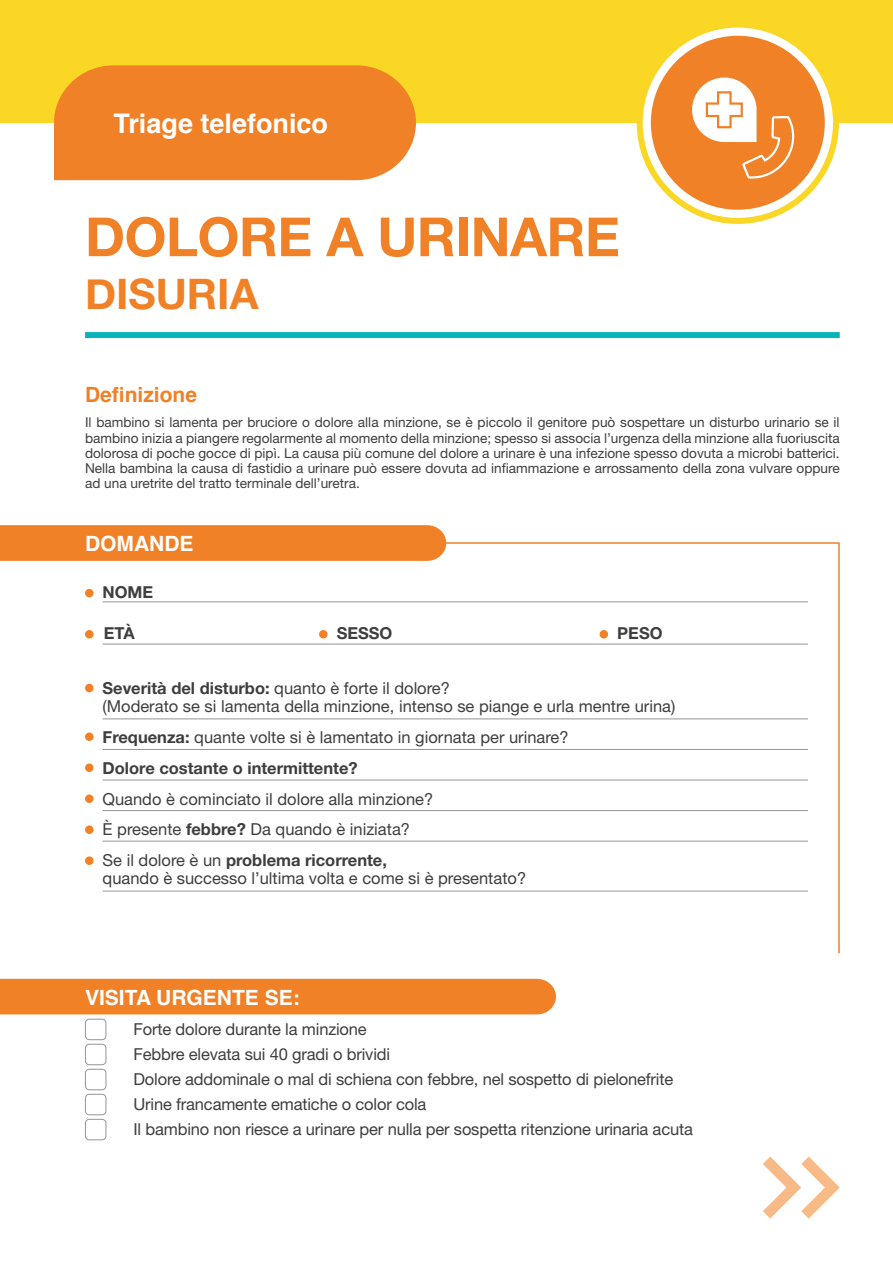
<style>
.page{position:relative;width:893px;height:1263px;background:#fff}
.page>*{position:absolute;margin:0;border:0;box-sizing:border-box;transform-origin:0 0}
.t1{font:700 54px "Helvetica Neue";letter-spacing:-.01em;color:#f18127}
.t2{font:700 42px "Helvetica Neue";color:#f18127}
.t3{font:700 27px "Helvetica";color:#fff}
.t4{font:700 21px "Helvetica";color:#fff}
.t5{font:700 21px "Helvetica";color:#f18127}
.t6{font:16.5px/18px "Helvetica Neue LT Pro";letter-spacing:-.01em;color:#3e3e3f}
.t7{font:700 16.5px "Helvetica Neue LT Pro";color:#3e3e3f}
.t8{font:13.65px/15.1px "Helvetica Neue LT Pro";color:#3e3e3f;text-align:justify}
.s1{font-weight:700}
</style>
<div class="page">
<svg style="left:85px;top:541px;width:755px;height:413px"></svg>
<div style="left:0;top:525px;width:446px;height:36px;background:#f18127"></div>
<div style="left:0;top:0;width:893px;height:123px;background:#fad725"></div>
<div style="left:85px;top:332px;width:755px;height:6px;background:#09b3b9"></div>
<div style="left:54px;top:65px;width:362px;height:115px;background:#f18127"></div>
<svg style="left:640px;top:25px;width:196px;height:196px"></svg>
<div style="left:637px;top:22px;width:202px;height:202px;border:6px solid #fad725;border-radius:50%"></div>
<div style="left:651px;top:36px;width:174px;height:174px;background:#f18127;border-radius:50%"></div>
<svg style="left:692px;top:78px;width:103px;height:101px"></svg>
<svg style="left:763px;top:1156px;width:77px;height:63px"></svg>
<div style="left:85px;top:684px;width:9px;height:8px;background:#f18127;border-radius:50%"></div>
<div style="left:85px;top:732px;width:9px;height:9px;background:#f18127;border-radius:50%"></div>
<div style="left:85px;top:763px;width:9px;height:9px;background:#f18127;border-radius:50%"></div>
<div style="left:85px;top:825px;width:9px;height:9px;background:#f18127;border-radius:50%"></div>
<div style="left:85px;top:794px;width:9px;height:9px;background:#f18127;border-radius:50%"></div>
<div style="left:85px;top:856px;width:9px;height:9px;background:#f18127;border-radius:50%"></div>
<hr style="left:103px;top:602px;width:705px;height:1px;background:#939598">
<hr style="left:103px;top:644px;width:705px;height:1px;background:#939598">
<div style="left:85px;top:589px;width:9px;height:8px;background:#f18127;border-radius:50%"></div>
<div style="left:85px;top:630px;width:9px;height:8px;background:#f18127;border-radius:50%"></div>
<div style="left:319px;top:630px;width:9px;height:8px;background:#f18127;border-radius:50%"></div>
<div style="left:600px;top:630px;width:8px;height:8px;background:#f18127;border-radius:50%"></div>
<hr style="left:103px;top:719px;width:705px;height:1px;background:#939598">
<hr style="left:103px;top:749px;width:705px;height:1px;background:#939598">
<hr style="left:103px;top:780px;width:705px;height:1px;background:#939598">
<hr style="left:103px;top:810px;width:705px;height:1px;background:#939598">
<hr style="left:103px;top:841px;width:705px;height:1px;background:#939598">
<hr style="left:103px;top:891px;width:705px;height:1px;background:#939598">
<div style="left:0;top:979px;width:556px;height:35px;background:#f18127"></div>
<div style="left:85px;top:1019px;width:21px;height:21px;border:1px solid #939598;border-radius:4px"></div>
<div style="left:85px;top:1044px;width:21px;height:21px;border:1px solid #939598;border-radius:4px"></div>
<div style="left:85px;top:1069px;width:21px;height:21px;border:1px solid #939598;border-radius:4px"></div>
<div style="left:85px;top:1094px;width:21px;height:21px;border:1px solid #939598;border-radius:4px"></div>
<div style="left:85px;top:1119px;width:21px;height:21px;border:1px solid #939598;border-radius:4px"></div>
<p class="t3" style="left:113px;top:102px;width:216px">Triage telefonico</p>
<p class="t1" style="left:85px;top:195px;width:536px">DOLORE A URINARE</p>
<p class="t2" style="left:85px;top:261px;width:175px">DISURIA</p>
<p class="t5" style="left:85px;top:377px;width:114px">Definizione</p>
<p class="t8" style="left:85px;top:415px;width:756px">Il bambino si lamenta per bruciore o dolore alla minzione, se è piccolo il genitore può sospettare un disturbo urinario se il bambino inizia a piangere regolarmente al momento della minzione; spesso si associa l’urgenza della minzione alla fuoriuscita dolorosa di poche gocce di pipì. La causa più comune del dolore a urinare è una infezione spesso dovuta a microbi batterici.<br>Nella bambina la causa di fastidio a urinare può essere dovuta ad infiammazione e arrossamento della zona vulvare oppure ad una uretrite del tratto terminale dell’uretra.</p>
<p class="t4" style="left:85px;top:527px;width:110px">DOMANDE</p>
<p class="t7" style="left:103px;top:582px;width:52px">NOME</p>
<p class="t7" style="left:104px;top:623px;width:32px">ETÀ</p>
<p class="t7" style="left:337px;top:623px;width:57px">SESSO</p>
<p class="t7" style="left:617px;top:623px;width:47px">PESO</p>
<p class="t6" style="left:103px;top:679px;width:574px"><span class="s1">Severità del disturbo:</span> quanto è forte il dolore?<br>(Moderato se si lamenta della minzione, intenso se piange e urla mentre urina)</p>
<p class="t6" style="left:103px;top:728px;width:468px"><span class="s1">Frequenza:</span> quante volte si è lamentato in giornata per urinare?</p>
<p class="t7" style="left:103px;top:758px;width:257px">Dolore costante o intermittente?</p>
<p class="t6" style="left:103px;top:789px;width:332px">Quando è cominciato il dolore alla minzione?</p>
<p class="t6" style="left:103px;top:820px;width:309px">È presente <span class="s1">febbre?</span> Da quando è iniziata?</p>
<p class="t6" style="left:103px;top:851px;width:425px">Se il dolore è un <span class="s1">problema ricorrente,<br></span>quando è successo l’ultima volta e come si è presentato?</p>
<p class="t4" style="left:85px;top:980px;width:216px">VISITA URGENTE SE:</p>
<p class="t6" style="left:134px;top:1020px;width:235px">Forte dolore durante la minzione</p>
<p class="t6" style="left:134px;top:1045px;width:258px">Febbre elevata sui 40 gradi o brividi</p>
<p class="t6" style="left:134px;top:1070px;width:541px">Dolore addominale o mal di schiena con febbre, nel sospetto di pielonefrite</p>
<p class="t6" style="left:134px;top:1095px;width:294px">Urine francamente ematiche o color cola</p>
<p class="t6" style="left:134px;top:1120px;width:561px">Il bambino non riesce a urinare per nulla per sospetta ritenzione urinaria acuta</p>
</div>
